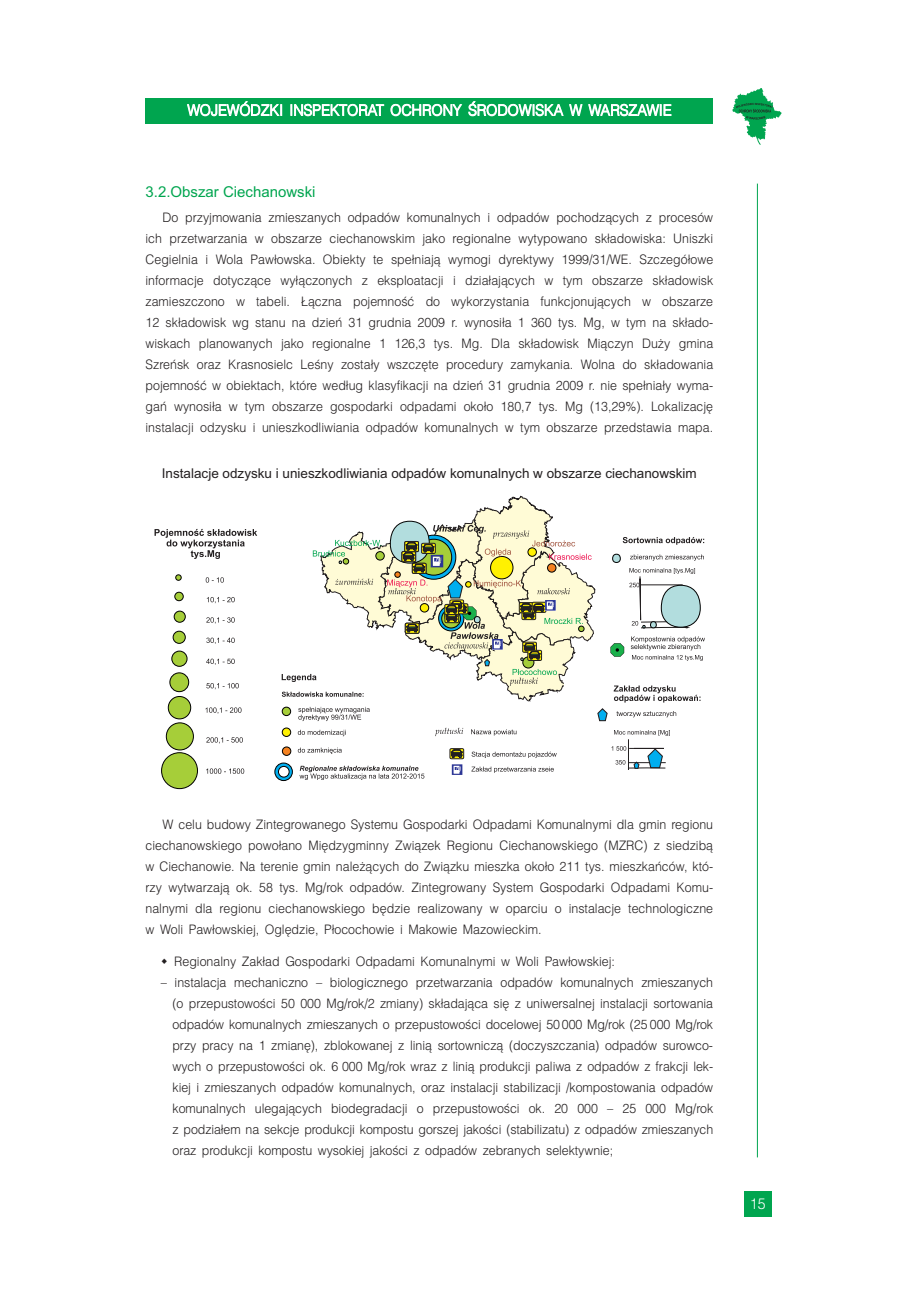
<style>
.page{position:relative;width:920px;height:1290px;background:#fff}
.page>*{position:absolute;margin:0;border:0;box-sizing:border-box;transform-origin:0 0}
.t1{font:300 15px "Switzerland";letter-spacing:-.005em;color:#fff;scale:.95 1}
.t2{font:15px "Arial";color:#00a54f}
.t3{font:13.5px "Arial";color:#231f20}
.t4{font:300 13.05px/21px "Switzerland";color:#231f20;text-align:justify;scale:.95 1}
</style>
<div class="page">
<div style="left:744px;top:1191px;width:28px;height:26px;background:#00a54f"></div>
<hr style="left:757px;top:184px;width:1px;height:973px;background:#00a54f">
<div style="left:145px;top:99px;width:568px;height:25px;background:#00a54f"></div>
<svg style="left:732px;top:88px;width:50px;height:57px"></svg>
<svg style="left:155px;top:529px;width:102px;height:30px"></svg>
<svg style="left:176px;top:575px;width:5px;height:5px"></svg>
<div style="left:175px;top:592px;width:8px;height:9px;background:#a6ce39;border-radius:50%"></div>
<div style="left:175px;top:592px;width:8px;height:9px;border:1px solid #000;border-radius:50%"></div>
<div style="left:174px;top:611px;width:11px;height:11px;background:#a6ce39;border-radius:50%"></div>
<div style="left:174px;top:611px;width:11px;height:11px;border:1px solid #000;border-radius:50%"></div>
<div style="left:173px;top:631px;width:12px;height:12px;background:#a6ce39;border-radius:50%"></div>
<div style="left:173px;top:631px;width:12px;height:12px;border:1px solid #000;border-radius:50%"></div>
<div style="left:172px;top:651px;width:15px;height:15px;background:#a6ce39;border-radius:50%"></div>
<div style="left:172px;top:651px;width:15px;height:15px;border:1px solid #000;border-radius:50%"></div>
<div style="left:170px;top:673px;width:19px;height:19px;background:#a6ce39;border-radius:50%"></div>
<div style="left:170px;top:673px;width:19px;height:19px;border:1px solid #000;border-radius:50%"></div>
<div style="left:168px;top:696px;width:23px;height:23px;background:#a6ce39;border-radius:50%"></div>
<div style="left:168px;top:696px;width:23px;height:23px;border:1px solid #000;border-radius:50%"></div>
<div style="left:166px;top:723px;width:27px;height:27px;background:#a6ce39;border-radius:50%"></div>
<div style="left:166px;top:723px;width:28px;height:27px;border:1px solid #000;border-radius:50%"></div>
<div style="left:162px;top:753px;width:35px;height:36px;background:#a6ce39;border-radius:50%"></div>
<div style="left:161px;top:752px;width:37px;height:37px;border:1px solid #000;border-radius:50%"></div>
<svg style="left:207px;top:597px;width:28px;height:6px"></svg>
<svg style="left:206px;top:577px;width:18px;height:6px"></svg>
<svg style="left:206px;top:617px;width:29px;height:7px"></svg>
<svg style="left:206px;top:638px;width:29px;height:6px"></svg>
<svg style="left:206px;top:659px;width:29px;height:6px"></svg>
<svg style="left:206px;top:683px;width:33px;height:6px"></svg>
<svg style="left:205px;top:707px;width:37px;height:7px"></svg>
<svg style="left:206px;top:737px;width:37px;height:6px"></svg>
<svg style="left:206px;top:768px;width:38px;height:6px"></svg>
<svg style="left:450px;top:748px;width:14px;height:27px"></svg>
<svg style="left:275px;top:763px;width:17px;height:17px"></svg>
<div style="left:275px;top:763px;width:17px;height:18px;border:1px solid #000;border-radius:50%"></div>
<div style="left:278px;top:766px;width:11px;height:11px;background:#fff;border-radius:50%"></div>
<div style="left:278px;top:766px;width:11px;height:11px;border:1px solid #000;border-radius:50%"></div>
<div style="left:282px;top:728px;width:9px;height:8px;background:#fff101;border-radius:50%"></div>
<div style="left:282px;top:728px;width:9px;height:8px;border:1px solid #000;border-radius:50%"></div>
<svg style="left:298px;top:730px;width:48px;height:6px"></svg>
<svg style="left:298px;top:748px;width:44px;height:6px"></svg>
<div style="left:282px;top:747px;width:9px;height:8px;background:#f58220;border-radius:50%"></div>
<div style="left:282px;top:747px;width:9px;height:8px;border:1px solid #000;border-radius:50%"></div>
<svg style="left:299px;top:766px;width:125px;height:14px"></svg>
<svg style="left:472px;top:752px;width:85px;height:6px"></svg>
<svg style="left:471px;top:767px;width:83px;height:6px"></svg>
<svg style="left:611px;top:730px;width:59px;height:40px"></svg>
<svg style="left:282px;top:496px;width:423px;height:226px"></svg>
<svg style="left:435px;top:728px;width:28px;height:8px"></svg>
<svg style="left:471px;top:729px;width:45px;height:7px"></svg>
<p class="t1" style="left:187px;top:102px;width:511px">WOJEWÓDZKI INSPEKTORAT OCHRONY ŚRODOWISKA W WARSZAWIE</p>
<p class="t2" style="left:145px;top:183px;width:172px">3.2.Obszar Ciechanowski</p>
<p class="t4" style="left:146px;top:207px;width:599px;text-indent:17px">Do przyjmowania zmieszanych odpadów komunalnych i odpadów pochodzących z procesów ich przetwarzania w obszarze ciechanowskim jako regionalne wytypowano składowiska: Uniszki Cegielnia i Wola Pawłowska. Obiekty te spełniają wymogi dyrektywy 1999/31/WE. Szczegółowe informacje dotyczące wyłączonych z eksploatacji i działających w tym obszarze składowisk zamieszczono w tabeli. Łączna pojemność do wykorzystania funkcjonujących w obszarze 12 składowisk wg stanu na dzień 31 grudnia 2009 r. wynosiła 1 360 tys. Mg, w tym na składo&shy;wiskach planowanych jako regionalne 1 126,3 tys. Mg. Dla składowisk Miączyn Duży gmina Szreńsk oraz Krasnosielc Leśny zostały wszczęte procedury zamykania. Wolna do składowania pojemność w obiektach, które według klasyfikacji na dzień 31 grudnia 2009 r. nie spełniały wyma&shy;gań wynosiła w tym obszarze gospodarki odpadami około 180,7 tys. Mg (13,29%). Lokalizację instalacji odzysku i unieszkodliwiania odpadów komunalnych w tym obszarze przedstawia mapa.</p>
<p class="t3" style="left:162px;top:465px;width:537px">Instalacje odzysku i unieszkodliwiania odpadów komunalnych w obszarze ciechanowskim</p>
<p class="t4" style="left:145px;top:814px;width:599px;text-indent:17px">W celu budowy Zintegrowanego Systemu Gospodarki Odpadami Komunalnymi dla gmin regionu ciechanowskiego powołano Międzygminny Związek Regionu Ciechanowskiego (MZRC) z siedzibą w Ciechanowie. Na terenie gmin należących do Związku mieszka około 211 tys. mieszkańców, któ&shy;rzy wytwarzają ok. 58 tys. Mg/rok odpadów. Zintegrowany System Gospodarki Odpadami Komu&shy;nalnymi dla regionu ciechanowskiego będzie realizowany w oparciu o instalacje technologiczne w Woli Pawłowskiej, Oględzie, Płocochowie i Makowie Mazowieckim.</p>
<p class="t4" style="left:174px;top:951px;width:466px">Regionalny Zakład Gospodarki Odpadami Komunalnymi w Woli Pawłowskiej:</p>
<p class="t4" style="left:172px;top:972px;width:571px;text-indent:-12px">– instalacja mechaniczno – biologicznego przetwarzania odpadów komunalnych zmieszanych (o przepustowości 50 000 Mg/rok/2 zmiany) składająca się z uniwersalnej instalacji sortowania odpadów komunalnych zmieszanych o przepustowości docelowej 50 000 Mg/rok (25 000 Mg/rok przy pracy na 1 zmianę), zblokowanej z linią sortowniczą (doczyszczania) odpadów surowco&shy;wych o przepustowości ok. 6 000 Mg/rok wraz z linią produkcji paliwa z odpadów z frakcji lek&shy;kiej i zmieszanych odpadów komunalnych, oraz instalacji stabilizacji /kompostowania odpadów komunalnych ulegających biodegradacji o przepustowości ok. 20 000 – 25 000 Mg/rok z podziałem na sekcje produkcji kompostu gorszej jakości (stabilizatu) z odpadów zmieszanych oraz produkcji kompostu wysokiej jakości z odpadów zebranych selektywnie;</p>
<p class="t1" style="left:750px;top:1195px;width:18px">15</p>
</div>
